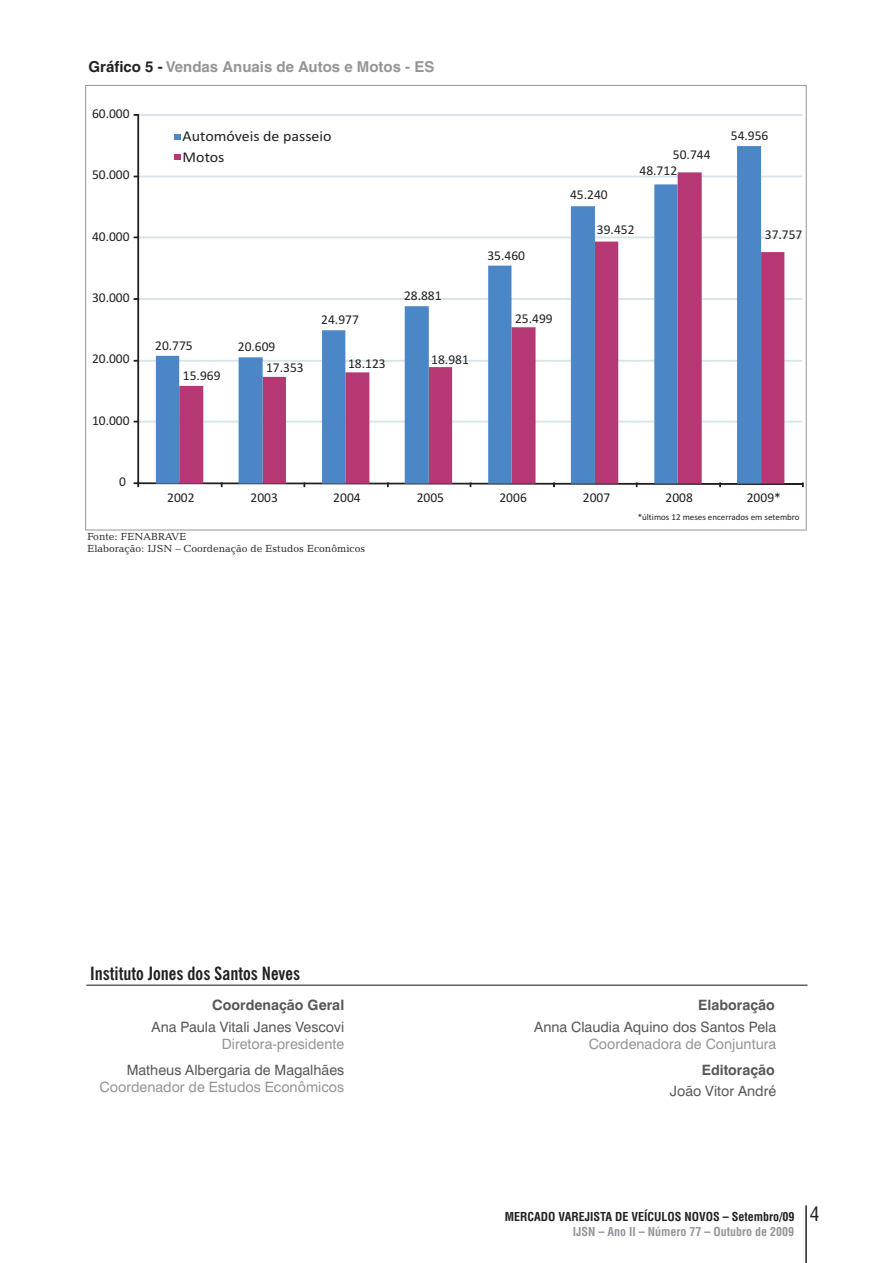
<style>
.page{position:relative;width:893px;height:1263px;background:#fff}
.page>*{position:absolute;margin:0;border:0;box-sizing:border-box;transform-origin:0 0}
.t1{font:700 condensed 18.3px "News Gothic BT";color:#231f20}
.t2{font:700 15px "Helvetica LT";color:#939598}
.t3{font:15px "Calibri";color:#231f20;scale:1.06 1}
.t4{font:14.25px "Swiss 721 BT";color:#57585a}
.t5{font:14.25px "Swiss 721 BT";color:#939598}
.t6{font:700 14.25px "Swiss 721 BT";color:#57585a}
.t7{font:13.5px "Calibri";color:#231f20}
.t8{font:700 condensed 12px/15.9px "Helvetica LT";color:#231f20}
.t9{font:10.5px/12.6px "Candida BT";color:#231f20}
.t10{font:9px "Calibri";color:#231f20}
.s1{color:#231f20}
.s2{font-weight:400;font-size:19.5px}
.s3{color:#939598}
</style>
<div class="page">
<hr style="left:806px;top:1205px;width:1px;height:58px;background:#231f20">
<hr style="left:87px;top:985px;width:720px;height:1px;background:#231f20">
<svg style="left:133px;top:114px;width:671px;height:373px"></svg>
<p class="t2" style="left:88px;top:61px;width:347px"><span class="s1">Gráfico 5 -</span> Vendas Anuais de Autos e Motos - ES</p>
<p class="t7" style="left:92px;top:108px;width:39px">60.000</p>
<p class="t7" style="left:92px;top:169px;width:39px">50.000</p>
<p class="t7" style="left:92px;top:230px;width:39px">40.000</p>
<p class="t7" style="left:92px;top:292px;width:39px">30.000</p>
<p class="t7" style="left:92px;top:353px;width:39px">20.000</p>
<p class="t7" style="left:92px;top:415px;width:39px">10.000</p>
<p class="t3" style="left:183px;top:130px;width:142px">Automóveis de passeio</p>
<p class="t3" style="left:183px;top:150px;width:41px">Motos</p>
<p class="t7" style="left:155px;top:340px;width:39px">20.775</p>
<p class="t7" style="left:183px;top:370px;width:39px">15.969</p>
<p class="t7" style="left:238px;top:340px;width:39px">20.609</p>
<p class="t7" style="left:266px;top:362px;width:39px">17.353</p>
<p class="t7" style="left:321px;top:314px;width:39px">24.977</p>
<p class="t7" style="left:348px;top:358px;width:39px">18.123</p>
<p class="t7" style="left:404px;top:290px;width:39px">28.881</p>
<p class="t7" style="left:431px;top:353px;width:39px">18.981</p>
<p class="t7" style="left:487px;top:249px;width:39px">35.460</p>
<p class="t7" style="left:673px;top:149px;width:39px">50.744</p>
<p class="t7" style="left:570px;top:189px;width:39px">45.240</p>
<p class="t7" style="left:639px;top:165px;width:39px">48.712</p>
<p class="t7" style="left:597px;top:224px;width:39px">39.452</p>
<p class="t7" style="left:515px;top:313px;width:39px">25.499</p>
<p class="t7" style="left:731px;top:130px;width:39px">54.956</p>
<p class="t7" style="left:765px;top:228px;width:39px">37.757</p>
<p class="t7" style="left:119px;top:476px;width:8px">0</p>
<p class="t7" style="left:167px;top:492px;width:29px">2002</p>
<p class="t7" style="left:251px;top:492px;width:29px">2003</p>
<p class="t7" style="left:333px;top:492px;width:29px">2004</p>
<p class="t9" style="left:87px;top:531px;width:280px">Fonte: FENABRAVE<br>Elaboração: IJSN – Coordenação de Estudos Econômicos</p>
<p class="t7" style="left:417px;top:492px;width:29px">2005</p>
<p class="t7" style="left:499px;top:492px;width:29px">2006</p>
<p class="t7" style="left:583px;top:492px;width:29px">2007</p>
<p class="t7" style="left:666px;top:492px;width:29px">2008</p>
<p class="t7" style="left:747px;top:492px;width:36px">2009*</p>
<p class="t10" style="left:638px;top:513px;width:163px">*últimos 12 meses encerrados em setembro</p>
<h1 class="t1" style="left:90px;top:966px;width:211px">Instituto Jones dos Santos Neves</h1>
<p class="t6" style="left:212px;top:999px;width:133px">Coordenação Geral</p>
<p class="t6" style="left:698px;top:999px;width:78px">Elaboração</p>
<p class="t4" style="left:152px;top:1021px;width:194px">Ana Paula Vitali Janes Vescovi</p>
<p class="t5" style="left:222px;top:1038px;width:124px">Diretora-presidente</p>
<p class="t4" style="left:127px;top:1064px;width:219px">Matheus Albergaria de Magalhães</p>
<p class="t5" style="left:100px;top:1081px;width:246px">Coordenador de Estudos Econômicos</p>
<p class="t4" style="left:534px;top:1021px;width:243px">Anna Claudia Aquino dos Santos Pela</p>
<p class="t5" style="left:589px;top:1038px;width:189px">Coordenadora de Conjuntura</p>
<p class="t4" style="left:670px;top:1085px;width:108px">João Vitor André</p>
<p class="t6" style="left:702px;top:1064px;width:75px">Editoração</p>
<p class="t8" style="left:573px;top:1209px;width:248px;text-indent:-68px">MERCADO VAREJISTA DE VEÍCULOS NOVOS – Setembro/09 <span class="s2">4<br></span><span class="s3">IJSN – Ano II – Número 77 – Outubro de 2009</span></p>
</div>
